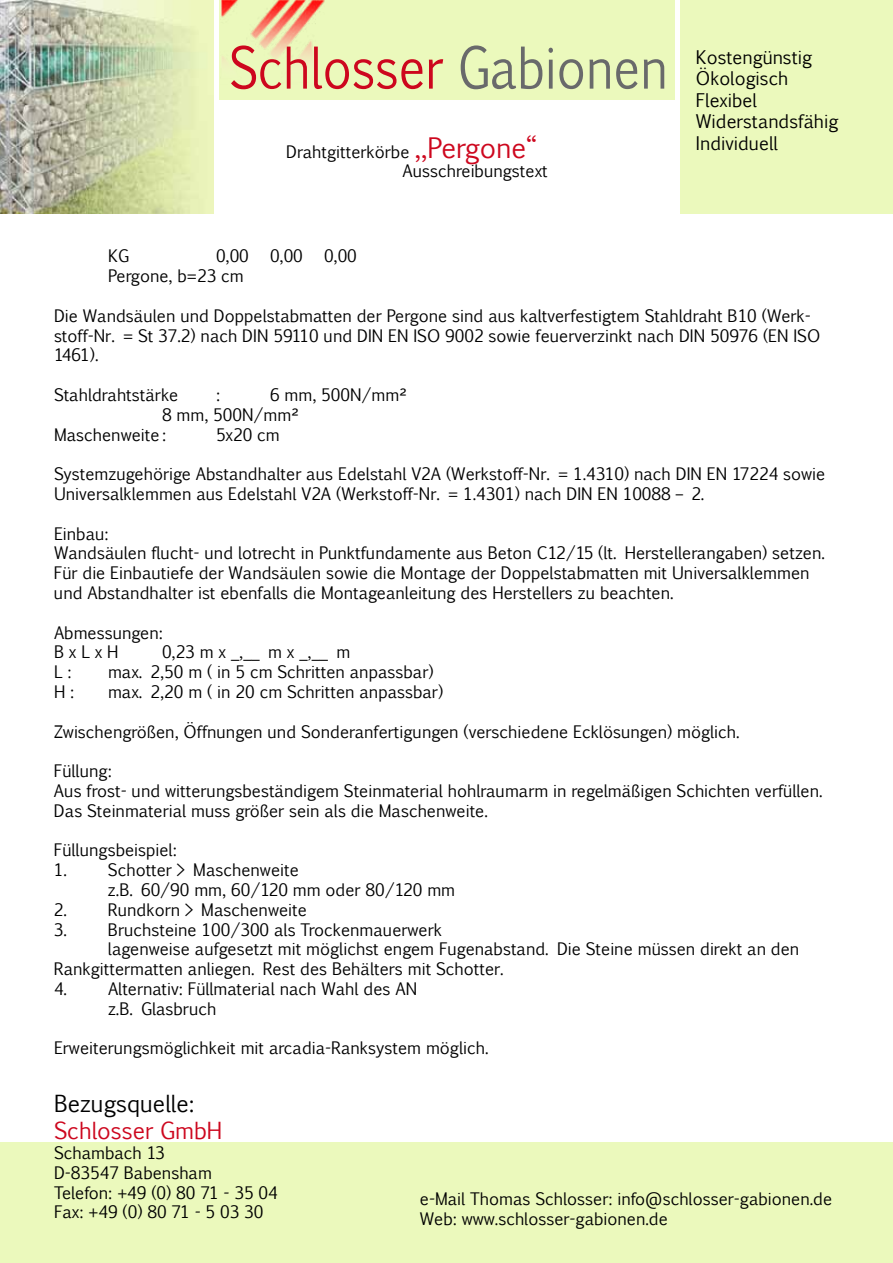
<style>
.page{position:relative;width:893px;height:1263px;background:#fff}
.page>*{position:absolute;margin:0;border:0;box-sizing:border-box;transform-origin:0 0}
.t1{font:22.5px "Euphemia CAS";color:#000}
.t2{font:22.5px "Euphemia CAS";color:#cd071e}
.t3{font:18px/21.6px "Euphemia CAS";color:#000}
.t4{font:16.5px/19.8px "Euphemia CAS";color:#000}
.s1{font-size:27px;color:#cd071e}
</style>
<div class="page">
<div style="left:680px;top:0;width:213px;height:213px;background:#ebf9bc"></div>
<div style="left:220px;top:0;width:455px;height:99px;background:#ebf9bc"></div>
<div style="left:0;top:1142px;width:893px;height:121px;background:#ebf9bc"></div>
<img style="left:0;top:0;width:213px;height:213px">
<img style="left:221px;top:0;width:106px;height:100px">
<svg style="left:461px;top:45px;width:203px;height:44px"></svg>
<svg style="left:231px;top:45px;width:212px;height:44px"></svg>
<p class="t4" style="left:402px;top:142px;width:147px;text-indent:-116px">Drahtgitterkörbe <span class="s1">„Pergone“<br></span>Ausschreibungstext</p>
<p class="t3" style="left:696px;top:46px;width:144px">Kostengünstig<br>Ökologisch<br>Flexibel<br>Widerstandsfähig<br>Individuell</p>
<p class="t4" style="left:108px;top:246px;width:22px">KG</p>
<p class="t4" style="left:216px;top:246px;width:34px">0,00</p>
<p class="t4" style="left:270px;top:246px;width:34px">0,00</p>
<p class="t4" style="left:324px;top:246px;width:34px">0,00</p>
<p class="t4" style="left:108px;top:266px;width:137px">Pergone, b=23 cm</p>
<p class="t4" style="left:54px;top:306px;width:768px">Die Wandsäulen und Doppelstabmatten der Pergone sind aus kaltverfestigtem Stahldraht B10 (Werk&shy;stoff-Nr. = St 37.2) nach DIN 59110 und DIN EN ISO 9002 sowie feuerverzinkt nach DIN 50976 (EN ISO<br>1461).</p>
<p class="t4" style="left:54px;top:385px;width:126px">Stahldrahtstärke</p>
<p class="t4" style="left:216px;top:385px;width:6px">:</p>
<p class="t4" style="left:270px;top:385px;width:138px">6 mm, 500N/mm²</p>
<p class="t4" style="left:162px;top:405px;width:138px">8 mm, 500N/mm²</p>
<p class="t4" style="left:54px;top:424px;width:114px">Maschenweite :</p>
<p class="t4" style="left:216px;top:424px;width:65px">5x20 cm</p>
<p class="t4" style="left:54px;top:464px;width:773px">Systemzugehörige Abstandhalter aus Edelstahl V2A (Werkstoff-Nr. = 1.4310) nach DIN EN 17224 sowie<br>Universalklemmen aus Edelstahl V2A (Werkstoff-Nr. = 1.4301) nach DIN EN 10088 – 2.</p>
<p class="t4" style="left:54px;top:523px;width:772px">Einbau:<br>Wandsäulen flucht- und lotrecht in Punktfundamente aus Beton C12/15 (lt. Herstellerangaben) setzen.<br>Für die Einbautiefe der Wandsäulen sowie die Montage der Doppelstabmatten mit Universalklemmen und Abstandhalter ist ebenfalls die Montageanleitung des Herstellers zu beachten.</p>
<p class="t4" style="left:54px;top:622px;width:110px">Abmessungen:<br>B x L x H</p>
<p class="t4" style="left:162px;top:642px;width:190px">0,23 m x _,__ m x _,__ m</p>
<p class="t4" style="left:54px;top:662px;width:19px">L :</p>
<p class="t4" style="left:108px;top:662px;width:327px">max. 2,50 m ( in 5 cm Schritten anpassbar)</p>
<p class="t4" style="left:54px;top:682px;width:22px">H :</p>
<p class="t4" style="left:108px;top:682px;width:337px">max. 2,20 m ( in 20 cm Schritten anpassbar)</p>
<p class="t4" style="left:54px;top:721px;width:687px">Zwischengrößen, Öffnungen und Sonderanfertigungen (verschiedene Ecklösungen) möglich.</p>
<p class="t4" style="left:54px;top:761px;width:770px">Füllung:<br>Aus frost- und witterungsbeständigem Steinmaterial hohlraumarm in regelmäßigen Schichten verfüllen.<br>Das Steinmaterial muss größer sein als die Maschenweite.</p>
<p class="t4" style="left:54px;top:840px;width:124px">Füllungsbeispiel:<br>1.</p>
<p class="t4" style="left:108px;top:860px;width:349px">Schotter &gt; Maschenweite<br>z.B. 60/90 mm, 60/120 mm oder 80/120 mm</p>
<p class="t4" style="left:54px;top:900px;width:15px">2.</p>
<p class="t4" style="left:108px;top:900px;width:200px">Rundkorn &gt; Maschenweite</p>
<p class="t4" style="left:54px;top:919px;width:15px">3.</p>
<p class="t4" style="left:108px;top:919px;width:335px">Bruchsteine 100/300 als Trockenmauerwerk</p>
<p class="t4" style="left:108px;top:939px;width:693px">lagenweise aufgesetzt mit möglichst engem Fugenabstand. Die Steine müssen direkt an den</p>
<p class="t4" style="left:54px;top:959px;width:451px">Rankgittermatten anliegen. Rest des Behälters mit Schotter.</p>
<p class="t4" style="left:54px;top:979px;width:15px">4.</p>
<p class="t4" style="left:108px;top:979px;width:311px">Alternativ: Füllmaterial nach Wahl des AN z.B. Glasbruch</p>
<p class="t4" style="left:54px;top:1038px;width:436px">Erweiterungsmöglichkeit mit arcadia-Ranksystem möglich.</p>
<h1 class="t1" style="left:54px;top:1088px;width:142px">Bezugsquelle:</h1>
<h1 class="t2" style="left:54px;top:1115px;width:170px">Schlosser GmbH</h1>
<p class="t4" style="left:54px;top:1143px;width:225px">Schambach 13<br>D-83547 Babensham<br>Telefon: +49 (0) 80 71 - 35 04<br>Fax: +49 (0) 80 71 - 5 03 30</p>
<p class="t4" style="left:420px;top:1189px;width:414px">e-Mail Thomas Schlosser: info@schlosser-gabionen.de<br>Web: www.schlosser-gabionen.de</p>
</div>
